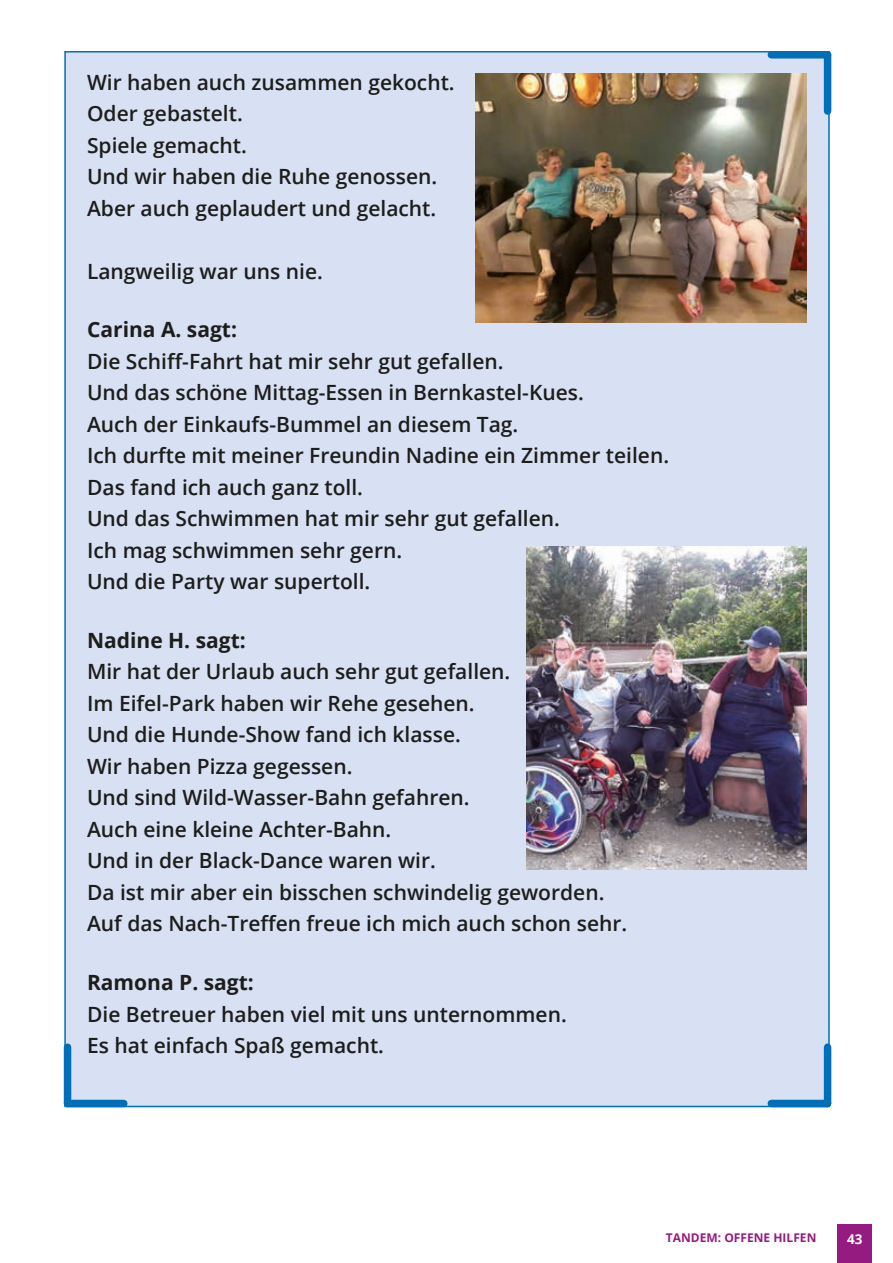
<style>
.page{position:relative;width:893px;height:1263px;background:#fff}
.page>*{position:absolute;margin:0;border:0;box-sizing:border-box;transform-origin:0 0}
.t1{font:600 21px/31.5px "Open Sans";color:#1d1d1b}
.t2{font:700 21px "Open Sans";color:#1d1d1b}
.t3{font:700 13.5px "Open Sans";color:#fff}
.t4{font:700 12px "Open Sans";color:#961b81}
</style>
<div class="page">
<div style="left:838px;top:1225px;width:34px;height:38px;background:#961b81"></div>
<div style="left:65px;top:52px;width:764px;height:1054px;background:#d8e0f3"></div>
<div style="left:68px;top:1100px;width:56px;height:7px;background:#006fb7"></div>
<div style="left:64px;top:1047px;width:7px;height:56px;background:#006fb7"></div>
<div style="left:824px;top:55px;width:7px;height:56px;background:#006fb7"></div>
<div style="left:771px;top:51px;width:57px;height:8px;background:#006fb7"></div>
<div style="left:771px;top:1100px;width:57px;height:7px;background:#006fb7"></div>
<div style="left:824px;top:1047px;width:7px;height:56px;background:#006fb7"></div>
<img style="left:527px;top:546px;width:280px;height:323px">
<img style="left:476px;top:74px;width:331px;height:248px">
<p class="t1" style="left:87px;top:66px;width:369px">Wir haben auch zusammen gekocht.<br>Oder gebastelt.<br>Spiele gemacht.<br>Und wir haben die Ruhe genossen.<br>Aber auch geplaudert und gelacht.</p>
<p class="t1" style="left:87px;top:255px;width:237px">Langweilig war uns nie.</p>
<p class="t2" style="left:87px;top:315px;width:151px">Carina A. sagt:</p>
<p class="t1" style="left:87px;top:345px;width:584px">Die Schiff-Fahrt hat mir sehr gut gefallen.<br>Und das schöne Mittag-Essen in Bernkastel-Kues.<br>Auch der Einkaufs-Bummel an diesem Tag.<br>Ich durfte mit meiner Freundin Nadine ein Zimmer teilen.<br>Das fand ich auch ganz toll.<br>Und das Schwimmen hat mir sehr gut gefallen.<br>Ich mag schwimmen sehr gern.<br>Und die Party war supertoll.</p>
<p class="t2" style="left:87px;top:625px;width:160px">Nadine H. sagt:</p>
<p class="t1" style="left:87px;top:656px;width:542px">Mir hat der Urlaub auch sehr gut gefallen.<br>Im Eifel-Park haben wir Rehe gesehen.<br>Und die Hunde-Show fand ich klasse.<br>Wir haben Pizza gegessen.<br>Und sind Wild-Wasser-Bahn gefahren.<br>Auch eine kleine Achter-Bahn.<br>Und in der Black-Dance waren wir.<br>Da ist mir aber ein bisschen schwindelig geworden.<br>Auf das Nach-Treffen freue ich mich auch schon sehr.</p>
<p class="t2" style="left:87px;top:967px;width:168px">Ramona P. sagt:</p>
<p class="t1" style="left:87px;top:998px;width:481px">Die Betreuer haben viel mit uns unternommen.<br>Es hat einfach Spaß gemacht.</p>
<p class="t4" style="left:666px;top:1229px;width:152px">TANDEM: OFFENE HILFEN</p>
<p class="t3" style="left:847px;top:1229px;width:17px">43</p>
</div>
